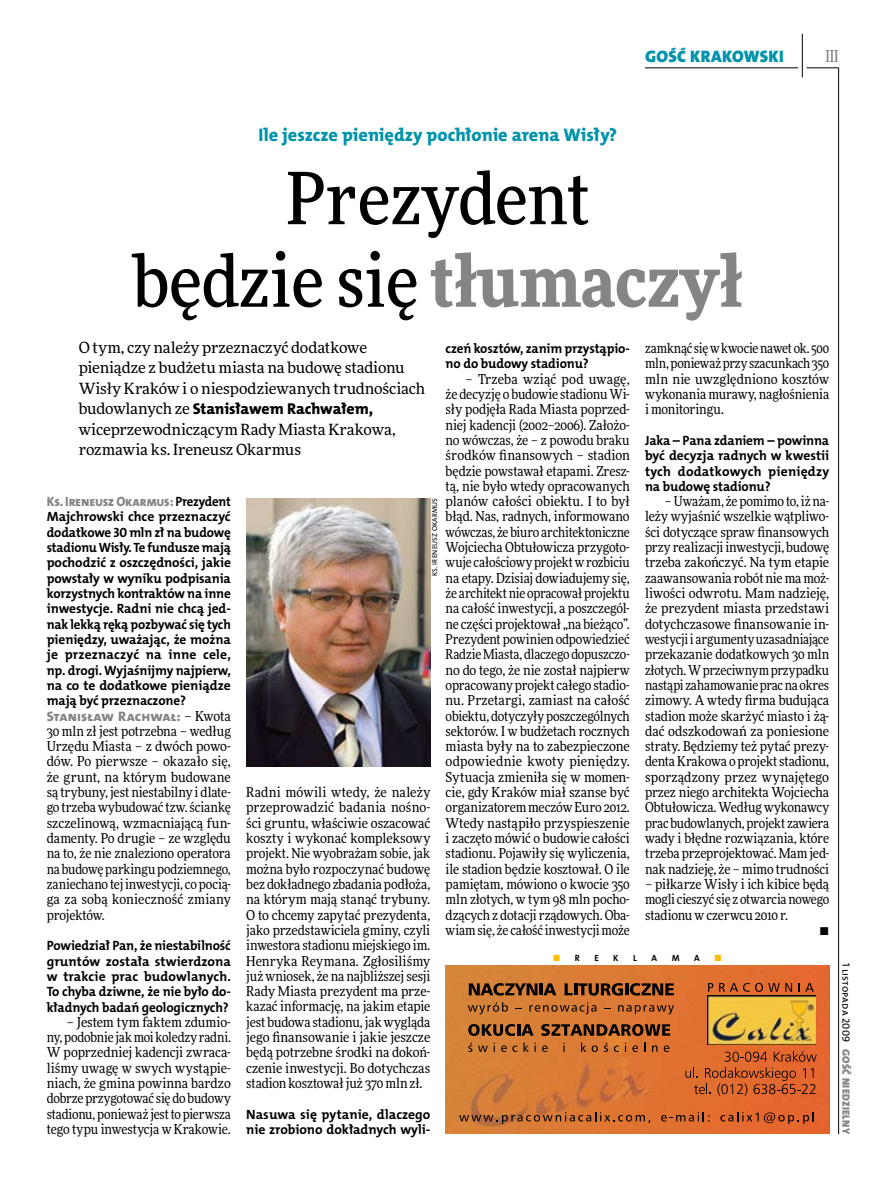
<style>
.page{position:relative;width:893px;height:1191px;background:#fff}
.page>*{position:absolute;margin:0;border:0;box-sizing:border-box;transform-origin:0 0}
.t1{font:500 72px/82.5px "Freeday Narrow";color:#000;text-align:center}
.t2{font:18.3px "The Mix HP8 Ex Bld";letter-spacing:.005em;color:#0093aa}
.t3{font:16.65px "The Mix HP9 Blk";letter-spacing:.02em;color:#0093aa}
.t4{font:500 16.5px "Freeday Narrow";color:#858486;scale:.9 1}
.t5{font:15.75px "The Mix HP8 Ex Bld";color:#000}
.t6{font:15.45px/20.4px "Freeday News";letter-spacing:-.01em;color:#000}
.t7{font:13.65px/15.3px "Freeday Narrow News";letter-spacing:-.01em;color:#000;text-align:justify}
.t8{font:13.65px "The Mix HP8 Ex Bld";color:#858486}
.t9{font:13.5px/15.3px "The Mix HP7 Bld";letter-spacing:-.01em;color:#000;text-align:justify}
.t10{font:13.5px "The Mix HP8 Ex Bld";letter-spacing:-.015em;color:#858486;scale:.95 1}
.t11{font:10.5px "The Mix HP9 Blk";letter-spacing:.025em;color:#858486}
.t12{font:10.5px "The Mix HP5 Plain";letter-spacing:.015em;color:#000}
.t13{font:9px "The Mix HP7 Bld";color:#000}
.t14{font:9px "The Mix HP7 Bld";color:#f9be00}
.t15{font:7.2px "The Mix HP5 Plain";letter-spacing:.015em;color:#000}
.s1{font-weight:900;color:#858486}
.s2{font-family:"Freeday News";font-size:15.45px}
.s3{font-family:"The Mix HP7 Bld";color:#000}
.s4{font-family:"Freeday Narrow News";color:#000}
.s5{color:#000}
</style>
<div class="page">
<hr style="left:806px;top:68px;width:33px;height:1px;background:#000">
<hr style="left:645px;top:68px;width:153px;height:1px;background:#000">
<hr style="left:838px;top:68px;width:1px;height:1066px;background:#000">
<hr style="left:802px;top:34px;width:1px;height:43px;background:#000">
<img style="left:246px;top:498px;width:184px;height:268px">
<img style="left:446px;top:965px;width:383px;height:168px">
<svg style="left:469px;top:983px;width:87px;height:12px"></svg>
<svg style="left:565px;top:983px;width:109px;height:12px"></svg>
<svg style="left:468px;top:1002px;width:40px;height:12px"></svg>
<svg style="left:529px;top:1002px;width:67px;height:12px"></svg>
<svg style="left:618px;top:1005px;width:56px;height:9px"></svg>
<svg style="left:725px;top:1051px;width:42px;height:10px"></svg>
<svg style="left:774px;top:1051px;width:43px;height:10px"></svg>
<svg style="left:685px;top:1067px;width:130px;height:28px;background:#c15a28"></svg>
<img style="left:708px;top:995px;width:108px;height:49px">
<svg style="left:708px;top:983px;width:5px;height:8px"></svg>
<svg style="left:719px;top:983px;width:73px;height:9px"></svg>
<svg style="left:799px;top:983px;width:15px;height:8px"></svg>
<svg style="left:468px;top:1024px;width:66px;height:12px"></svg>
<svg style="left:541px;top:1024px;width:129px;height:12px;background:#673919"></svg>
<svg style="left:468px;top:1042px;width:4px;height:10px"></svg>
<svg style="left:478px;top:1045px;width:10px;height:7px"></svg>
<svg style="left:501px;top:1045px;width:16px;height:7px"></svg>
<svg style="left:523px;top:1042px;width:13px;height:10px"></svg>
<svg style="left:542px;top:1045px;width:6px;height:7px"></svg>
<svg style="left:581px;top:1042px;width:5px;height:10px"></svg>
<svg style="left:592px;top:1045px;width:6px;height:7px"></svg>
<svg style="left:604px;top:1042px;width:4px;height:10px"></svg>
<svg style="left:614px;top:1045px;width:5px;height:7px"></svg>
<svg style="left:632px;top:1045px;width:6px;height:7px"></svg>
<svg style="left:652px;top:1045px;width:5px;height:7px"></svg>
<svg style="left:664px;top:1045px;width:5px;height:7px"></svg>
<svg style="left:459px;top:1112px;width:191px;height:12px;background:#b2632e"></svg>
<svg style="left:661px;top:1112px;width:48px;height:9px"></svg>
<svg style="left:720px;top:1112px;width:94px;height:12px"></svg>
<p class="t3" style="left:645px;top:46px;width:140px">GOŚĆ KRAKOWSKI</p>
<p class="t4" style="left:825px;top:46px;width:16px">III</p>
<h2 class="t2" style="left:259px;top:123px;width:360px">Ile jeszcze pieniędzy pochłonie arena Wisły?</h2>
<h1 class="t1" style="left:133px;top:156px;width:611px">Prezydent<br>będzie się <span class="s1">tłumaczył</span></h1>
<p class="t6" style="left:79px;top:337px;width:348px">O tym, czy należy przeznaczyć dodatkowe pieniądze z budżetu miasta na budowę stadionu<br>Wisły Kraków i o niespodziewanych trudnościach</p>
<p class="t5" style="left:79px;top:399px;width:296px"><span class="s2">budowlanych ze</span> Stanisławem Rachwałem,</p>
<p class="t6" style="left:79px;top:418px;width:319px">wiceprzewodniczącym Rady Miasta Krakowa, rozmawia ks. Ireneusz Okarmus</p>
<p class="t7" style="left:645px;top:340px;width:186px">zamknąć się wkwocie nawet ok. 500 mln, ponieważ przy szacunkach 350 mln nie uwzględniono kosztów wykonania murawy, nagłośnienia i monitoringu.</p>
<p class="t9" style="left:645px;top:433px;width:186px">Jaka – Pana zdaniem – powinna być decyzja radnych w kwestii tych dodatkowych pieniędzy na budowę stadionu?</p>
<p class="t7" style="left:645px;top:493px;width:186px;text-indent:20px">– Uważam, że pomimo to, iż na&shy;leży wyjaśnić wszelkie wątpliwo&shy;ści dotyczące spraw finansowych przy realizacji inwestycji, budowę trzeba zakończyć. Na tym etapie zaawansowania robót niema moż&shy;liwości odwrotu. Mam nadzieję, że prezydent miasta przedstawi dotychczasowe finansowanie in&shy;westycji i argumenty uzasadniające przekazanie dodatkowych 30 mln złotych. Wprzeciwnym przypadku nastąpi zahamowanie prac na okres zimowy. A wtedy firma budująca stadion może skarżyć miasto i żą&shy;dać odszkodowań za poniesione straty. Będziemy też pytać prezy&shy;denta Krakowa o projekt stadionu, sporządzony przez wynajętego przez niego architekta Wojciecha Obtułowicza. Według wykonawcy prac budowlanych, projekt zawiera wady i błędne rozwiązania, które trzeba przeprojektować. Mam jed&shy;nak nadzieję, że – mimo trudności</p>
<p class="t7" style="left:645px;top:876px;width:186px">– piłkarze Wisły i ich kibice będą</p>
<p class="t7" style="left:645px;top:891px;width:186px">mogli cieszyć się z otwarcia nowego</p>
<p class="t7" style="left:645px;top:907px;width:144px">stadionu w czerwcu 2010 r.</p>
<p class="t7" style="left:819px;top:922px;width:11px">•</p>
<p class="t9" style="left:446px;top:341px;width:186px">czeń kosztów, zanim przystąpio&shy;no do budowy stadionu?</p>
<p class="t7" style="left:446px;top:371px;width:186px;text-indent:20px">– Trzeba wziąć pod uwagę, że decyzję o budowie stadionu Wi&shy;sły podjęła Rada Miasta poprzed&shy;niej kadencji (2002–2006). Założo&shy;no wówczas, że – z powodu braku środków finansowych – stadion będzie powstawał etapami. Zresz&shy;tą, nie było wtedy opracowanych planów całości obiektu. I to był błąd. Nas, radnych, informowano wówczas, że biuro architektoniczne Wojciecha Obtułowicza przygoto&shy;wuje całościowy projekt wrozbiciu na etapy. Dzisiaj dowiadujemy się, że architekt nie opracował projektu na całość inwestycji, a poszczegól&shy;ne części projektował „na bieżąco”.<br>Prezydent powinien odpowiedzieć Radzie Miasta, dlaczego dopuszczo&shy;no do tego, że nie został najpierw opracowany projekt całego stadio&shy;nu. Przetargi, zamiast na całość obiektu, dotyczyły poszczególnych sektorów. I w budżetach rocznych miasta były na to zabezpieczone odpowiednie kwoty pieniędzy.<br>Sytuacja zmieniła się w momen&shy;cie, gdy Kraków miał szanse być organizatorem meczów Euro 2012.<br>Wtedy nastąpiło przyspieszenie i zaczęto mówić o budowie całości stadionu. Pojawiły się wyliczenia, ile stadion będzie kosztował. O ile pamiętam, mówiono o kwocie 350 mln złotych, w tym 98 mln pocho&shy;dzących z dotacji rządowych. Oba&shy;wiam się, że całość inwestycji może</p>
<p class="t10" style="left:47px;top:493px;width:195px">Ks. Ireneusz Okarmus: <span class="s3">Prezydent</span></p>
<p class="t9" style="left:47px;top:509px;width:186px">Majchrowski chce przeznaczyć dodatkowe 30 mln zł na budowę stadionu Wisły. Te fundusze mają pochodzić z oszczędności, jakie powstały w wyniku podpisania korzystnych kontraktów na inne inwestycje. Radni nie chcą jed&shy;nak lekką ręką pozbywać się tych pieniędzy, uważając, że można je przeznaczyć na inne cele, np. drogi. Wyjaśnijmy najpierw, na co te dodatkowe pieniądze mają być przeznaczone?</p>
<p class="t8" style="left:47px;top:707px;width:186px">Stanisław Rachwał: <span class="s4">– Kwota</span></p>
<p class="t7" style="left:47px;top:723px;width:186px">30 mln zł jest potrzebna – według Urzędu Miasta – z dwóch powo&shy;dów. Po pierwsze – okazało się, że grunt, na którym budowane są trybuny, jest niestabilny i dlate&shy;go trzeba wybudować tzw. ściankę szczelinową, wzmacniającą fun&shy;damenty. Po drugie – ze względu na to, że nie znaleziono operatora na budowę parkingu podziemnego, zaniechano tej inwestycji, co pocią&shy;ga za sobą konieczność zmiany projektów.</p>
<p class="t9" style="left:47px;top:938px;width:186px">Powiedział Pan, że niestabilność gruntów została stwierdzona w trakcie prac budowlanych.<br>To chyba dziwne, że nie było do&shy;kładnych badań geologicznych?</p>
<p class="t7" style="left:47px;top:1014px;width:186px;text-indent:20px">– Jestem tym faktem zdumio&shy;ny, podobnie jak moi koledzy radni.<br>W poprzedniej kadencji zwraca&shy;liśmy uwagę w swych wystąpie&shy;niach, że gmina powinna bardzo dobrze przygotować się do budowy stadionu, ponieważ jestto pierwsza tego typu inwestycja w Krakowie.</p>
<p class="t15" style="left:430px;top:576px;width:79px;rotate:-90deg">ks. Iren eusz Okarmus</p>
<p class="t7" style="left:246px;top:784px;width:186px">Radni mówili wtedy, że należy przeprowadzić badania nośno&shy;ści gruntu, właściwie oszacować koszty i wykonać kompleksowy projekt. Nie wyobrażam sobie, jak można było rozpoczynać budowę bez dokładnego zbadania podłoża, na którym mają stanąć trybuny.<br>O to chcemy zapytać prezydenta, jako przedstawiciela gminy, czyli inwestora stadionu miejskiego im.<br>Henryka Reymana. Zgłosiliśmy już wniosek, że na najbliższej sesji Rady Miasta prezydent ma prze&shy;kazać informację, na jakim etapie jest budowa stadionu, jak wygląda jego finansowanie i jakie jeszcze będą potrzebne środki na dokoń&shy;czenie inwestycji. Bo dotychczas stadion kosztował już 370 mln zł.</p>
<p class="t9" style="left:246px;top:1106px;width:186px">Nasuwa się pytanie, dlaczego nie zrobiono dokładnych wyli-</p>
<p class="t14" style="left:553px;top:952px;width:28px">■ <span class="s5">r</span></p>
<p class="t13" style="left:594px;top:952px;width:6px">e</p>
<p class="t13" style="left:613px;top:952px;width:6px">k</p>
<p class="t13" style="left:633px;top:952px;width:5px">l</p>
<p class="t13" style="left:651px;top:952px;width:18px">ama</p>
<p class="t14" style="left:714px;top:952px;width:9px">■</p>
<p class="t12" style="left:853px;top:962px;width:81px;rotate:90deg">1 listopada 2009</p>
<p class="t11" style="left:853px;top:1049px;width:86px;rotate:90deg">GOŚĆ NIEDZIELNY</p>
</div>
